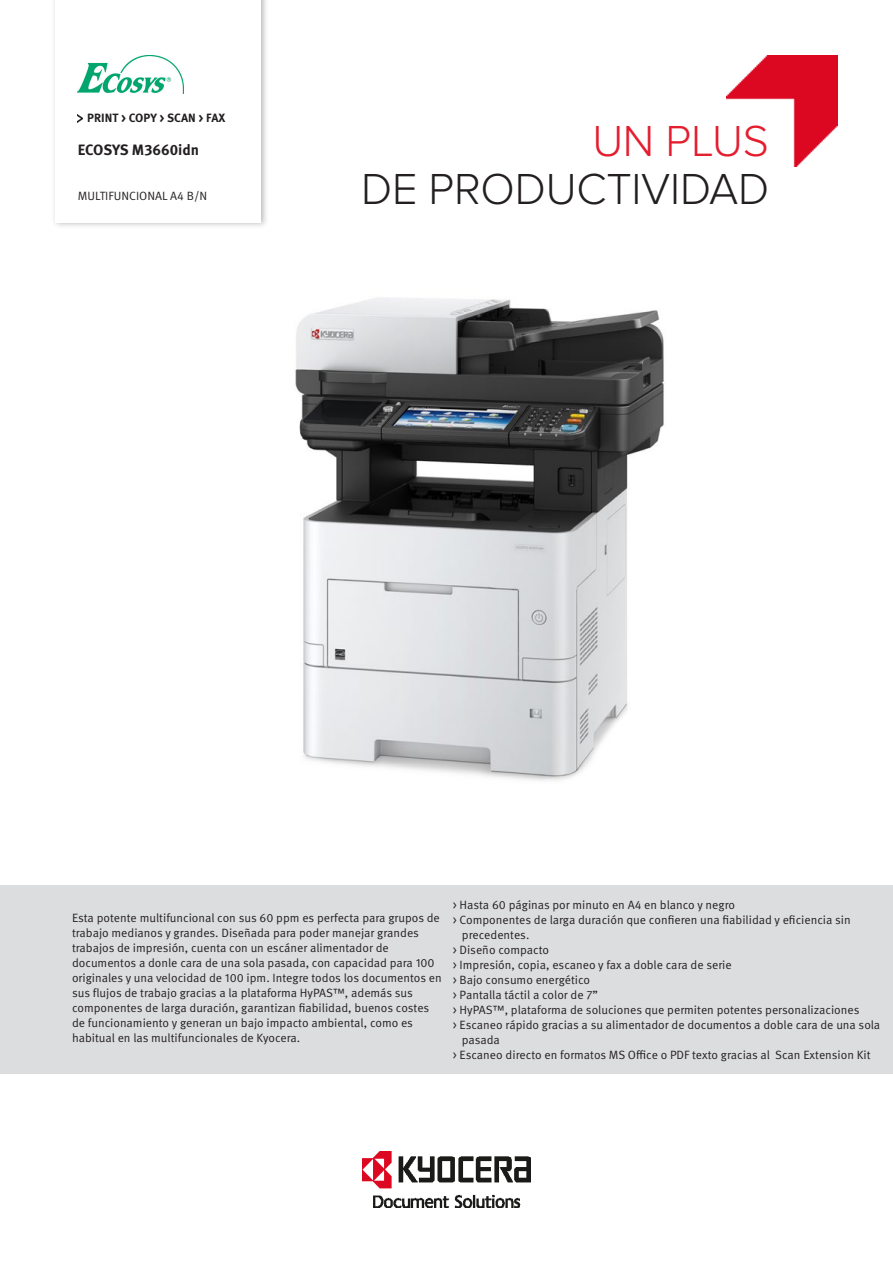
<style>
.page{position:relative;width:893px;height:1263px;background:#fff}
.page>*{position:absolute;margin:0;border:0;box-sizing:border-box;transform-origin:0 0}
.t1{font:300 45px "Proxima Nova";letter-spacing:-.005em;color:#231f20}
.t2{font:300 45px "Proxima Nova";letter-spacing:-.005em;color:#e41d2f}
.Note2{font:700 15px "Meta Pro";color:#231f20}
.Copy1a{font:12px/15px "Meta Pro Norm";color:#231f20}
.Note1{font:700 12px "Meta Pro";color:#231f20}
.Note3{font:12px "Meta Pro Norm";color:#231f20}
</style>
<div class="page">
<img style="left:295px;top:298px;width:369px;height:483px">
<div style="left:51px;top:0;width:217px;height:229px;background:#231f20;opacity:.3"></div>
<div style="left:56px;top:0;width:205px;height:223px;background:#fff"></div>
<img style="left:362px;top:1152px;width:169px;height:55px">
<img style="left:78px;top:56px;width:106px;height:37px">
<img style="left:726px;top:56px;width:111px;height:111px">
<svg style="left:78px;top:114px;width:4px;height:8px"></svg>
<div style="left:0;top:885px;width:893px;height:189px;background:#dcdddf"></div>
<p class="Note1" style="left:87px;top:109px;width:140px">PRINT &gt; COPY &gt; SCAN &gt; FAX</p>
<p class="Note2" style="left:78px;top:138px;width:123px">ECOSYS M3660idn</p>
<p class="Note3" style="left:78px;top:187px;width:131px">MULTIFUNCIONAL A4 B/N</p>
<p class="t2" style="left:592px;top:115px;width:178px">UN PLUS</p>
<p class="t1" style="left:361px;top:163px;width:410px">DE PRODUCTIVIDAD</p>
<p class="Copy1a" style="left:72px;top:910px;width:371px">Esta potente multifuncional con sus 60 ppm es perfecta para grupos de trabajo medianos y grandes. Diseñada para poder manejar grandes trabajos de impresión, cuenta con un escáner alimentador de documentos a donle cara de una sola pasada, con capacidad para 100 originales y una velocidad de 100 ipm. Integre todos los documentos en sus flujos de trabajo gracias a la plataforma HyPAS™, además sus componentes de larga duración, garantizan fiabilidad, buenos costes de funcionamiento y generan un bajo impacto ambiental, como es habitual en las multifuncionales de Kyocera.</p>
<p class="Copy1a" style="left:453px;top:897px;width:284px">&gt; Hasta 60 páginas por minuto en A4 en blanco y negro</p>
<p class="Copy1a" style="left:462px;top:912px;width:390px;text-indent:-9px">&gt; Componentes de larga duración que confieren una fiabilidad y eficiencia sin precedentes.</p>
<p class="Copy1a" style="left:453px;top:942px;width:98px">&gt; Diseño compacto</p>
<p class="Copy1a" style="left:453px;top:957px;width:280px">&gt; Impresión, copia, escaneo y fax a doble cara de serie</p>
<p class="Copy1a" style="left:453px;top:972px;width:139px">&gt; Bajo consumo energético</p>
<p class="Copy1a" style="left:453px;top:987px;width:147px">&gt; Pantalla táctil a color de 7”</p>
<p class="Copy1a" style="left:453px;top:1002px;width:408px">&gt; HyPAS™, plataforma de soluciones que permiten potentes personalizaciones</p>
<p class="Copy1a" style="left:462px;top:1017px;width:420px;text-indent:-9px">&gt; Escaneo rápido gracias a su alimentador de documentos a doble cara de una sola pasada</p>
<p class="Copy1a" style="left:453px;top:1047px;width:419px">&gt; Escaneo directo en formatos MS Office o PDF texto gracias al Scan Extension Kit</p>
</div>
